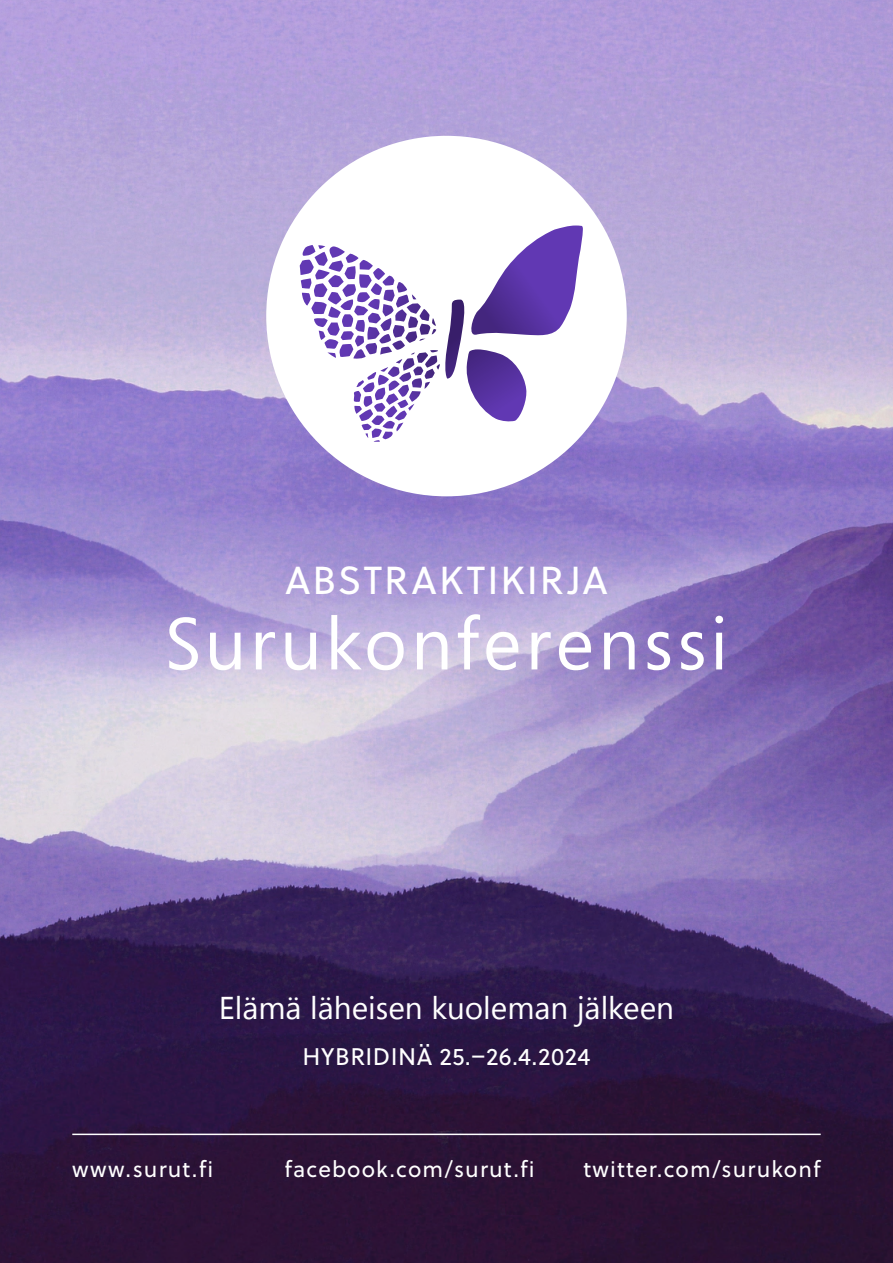
<style>
.page{position:relative;width:893px;height:1263px;background:#fff}
.page>*{position:absolute;margin:0;border:0;box-sizing:border-box;transform-origin:0 0}
.t1{font:73.5px "Segoe UI";letter-spacing:.055em;color:#fff}
.t2{font:39px "Soleil";letter-spacing:.05em;color:#fff}
.t3{font:31.5px "Segoe UI";color:#fff}
.t4{font:24px "Soleil";letter-spacing:.02em;color:#fff}
.t5{font:22.5px "Soleil";letter-spacing:.05em;color:#fff}
</style>
<div class="page">
<img style="left:0;top:0;width:893px;height:1263px">
<div style="left:266px;top:136px;width:361px;height:360px;background:#fff;border-radius:50%"></div>
<svg style="left:300px;top:225px;width:283px;height:217px"></svg>
<hr style="left:72px;top:1133px;width:749px;height:2px;background:#fff">
<p class="t2" style="left:285px;top:552px;width:324px">ABSTRAKTIKIRJA</p>
<p class="t1" style="left:165px;top:592px;width:565px">Surukonferenssi</p>
<p class="t3" style="left:219px;top:985px;width:457px">Elämä läheisen kuoleman jälkeen</p>
<p class="t4" style="left:302px;top:1039px;width:289px">HYBRIDINÄ 25.–26.4.2024</p>
<p class="t5" style="left:72px;top:1153px;width:142px">www.surut.fi</p>
<p class="t5" style="left:284px;top:1153px;width:252px">facebook.com/surut.fi</p>
<p class="t5" style="left:583px;top:1153px;width:239px">twitter.com/surukonf</p>
</div>
